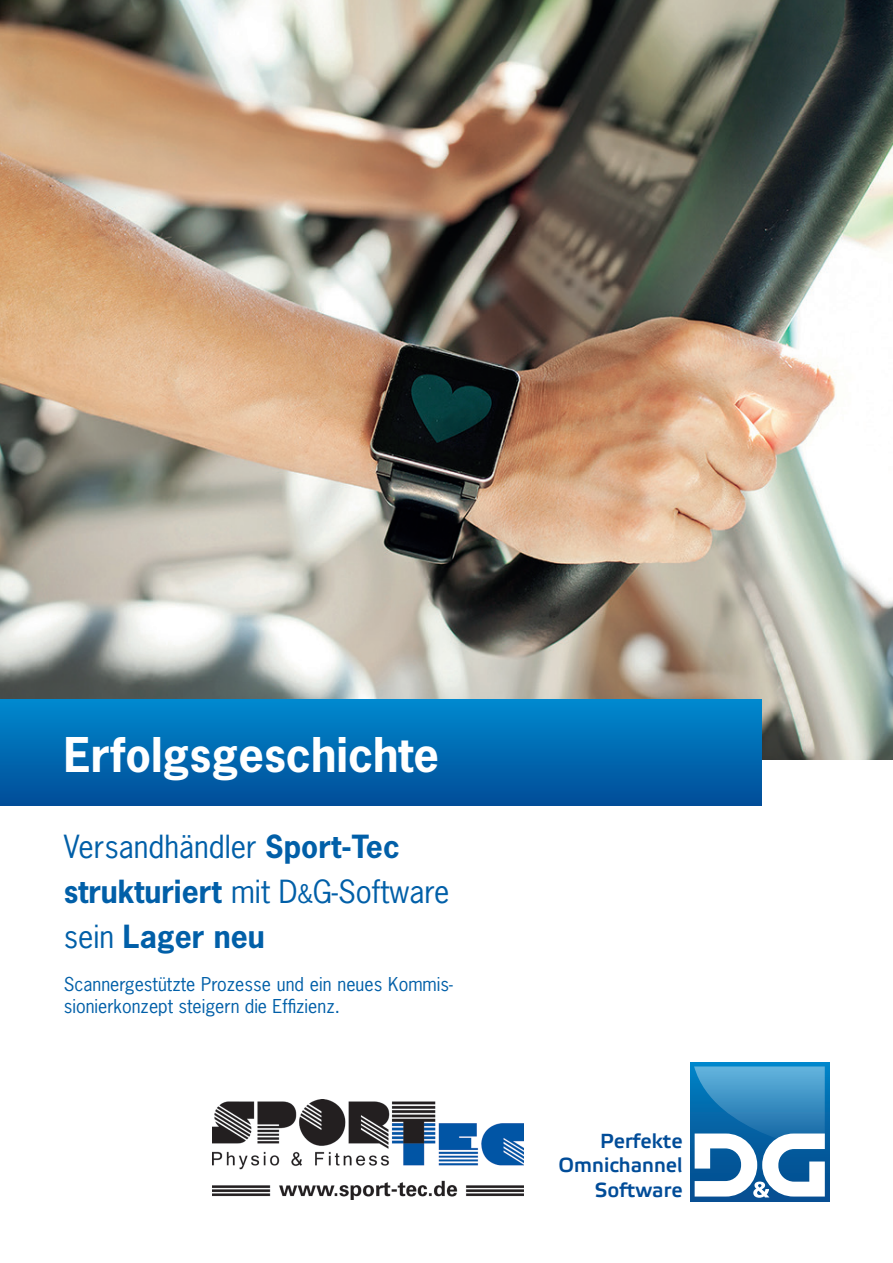
<style>
.page{position:relative;width:893px;height:1263px;background:#fff}
.page>*{position:absolute;margin:0;border:0;box-sizing:border-box;transform-origin:0 0}
.t1{font:700 45px "News Gothic Std";color:#fff}
.t2{font:30px/45px "News Gothic Std";color:#015fa8}
.t3{font:500 20.4px/24.5px "Etelka";color:#014c98;text-align:right}
.t4{font:18px/21.6px "News Gothic Std";color:#015fa8}
.s1{font-weight:700}
.s2{font-size:24px}
</style>
<div class="page">
<img style="left:0;top:0;width:893px;height:759px">
<div style="left:690px;top:1062px;width:139px;height:139px;background:linear-gradient(to bottom,#0081c4,#06488a)"></div>
<svg style="left:694px;top:1066px;width:131px;height:132px"></svg>
<div style="left:0;top:699px;width:761px;height:107px;background:linear-gradient(to bottom,#0089ce,#014c97)"></div>
<img style="left:213px;top:1099px;width:310px;height:100px">
<h1 class="t1" style="left:64px;top:725px;width:377px">Erfolgsgeschichte</h1>
<h2 class="t2" style="left:64px;top:824px;width:387px">Versandhändler <span class="s1">Sport-Tec strukturiert</span> mit D<span class="s2">&amp;</span>G-Software sein <span class="s1">Lager neu</span></h2>
<p class="t4" style="left:64px;top:973px;width:391px">Scannergestützte Prozesse und ein neues Kommis&shy;sionierkonzept steigern die Effizienz.</p>
<p class="t3" style="left:559px;top:1129px;width:126px">Perfekte<br>Omnichannel<br>Software</p>
</div>
